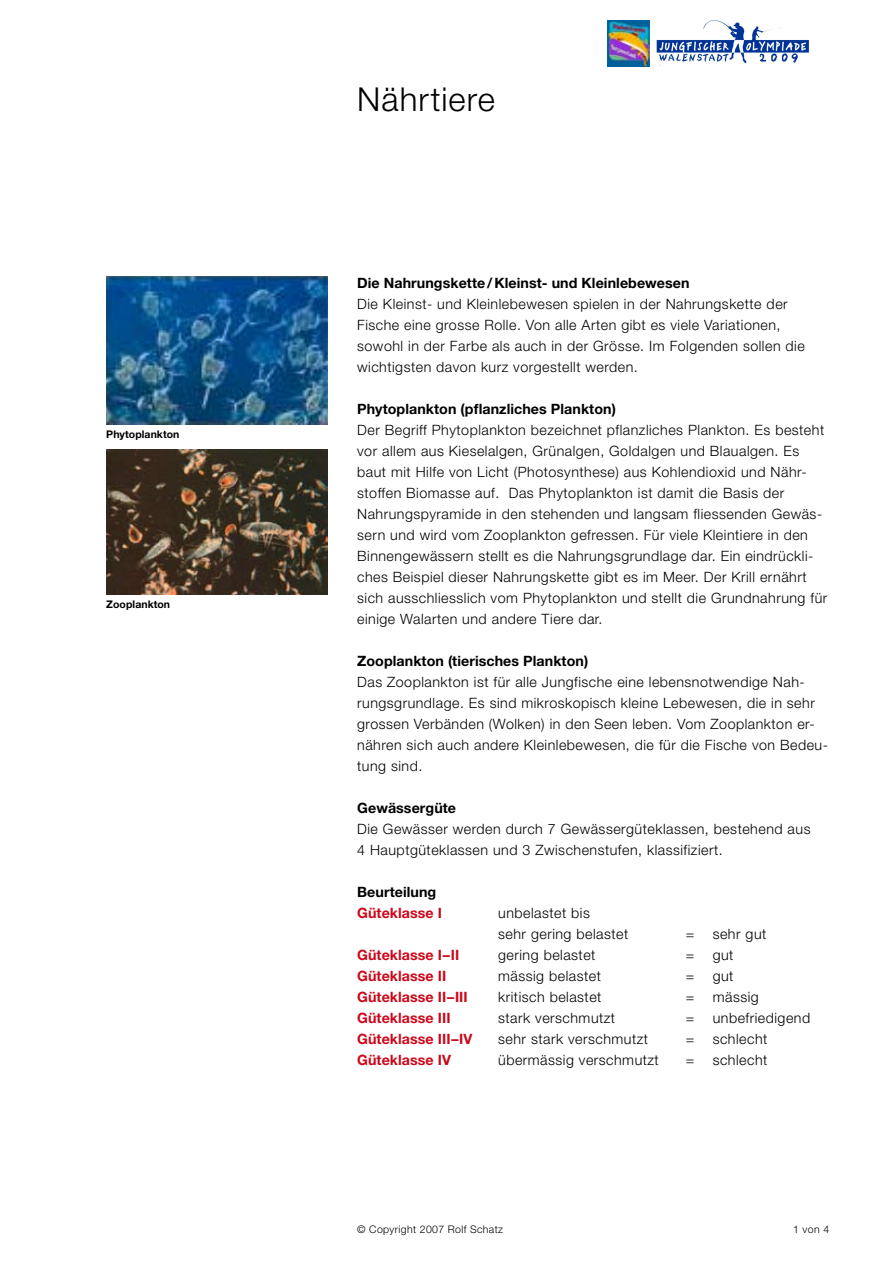
<style>
.page{position:relative;width:893px;height:1263px;background:#fff}
.page>*{position:absolute;margin:0;border:0;box-sizing:border-box;transform-origin:0 0}
.t1{font:300 33px "Helvetica Neue";letter-spacing:.03em;color:#000}
.t2{font:300 14.25px/21px "Helvetica Neue";letter-spacing:.035em;color:#000}
.t3{font:700 14.25px "Helvetica Neue";letter-spacing:.005em;color:#000}
.t4{font:700 14.25px "Helvetica Neue";letter-spacing:.005em;color:#cc071a}
.t5{font:300 10.5px "Helvetica Neue";letter-spacing:.035em;color:#000}
.t6{font:700 10.5px "Helvetica Neue";letter-spacing:.005em;color:#000}
</style>
<div class="page">
<img style="left:106px;top:276px;width:221px;height:149px">
<img style="left:106px;top:449px;width:221px;height:145px">
<img style="left:607px;top:20px;width:42px;height:46px">
<img style="left:656px;top:20px;width:153px;height:44px">
<p class="t6" style="left:106px;top:427px;width:75px">Phytoplankton</p>
<p class="t6" style="left:106px;top:598px;width:65px">Zooplankton</p>
<h1 class="t1" style="left:357px;top:79px;width:139px">Nährtiere</h1>
<p class="t3" style="left:357px;top:274px;width:334px">Die Nahrungskette/Kleinst- und Kleinlebewesen</p>
<p class="t2" style="left:357px;top:293px;width:449px">Die Kleinst- und Kleinlebewesen spielen in der Nahrungskette der Fische eine grosse Rolle. Von alle Arten gibt es viele Variationen, sowohl in der Farbe als auch in der Grösse. Im Folgenden sollen die wichtigsten davon kurz vorgestellt werden.</p>
<p class="t3" style="left:357px;top:400px;width:260px">Phytoplankton (pflanzliches Plankton)</p>
<p class="t2" style="left:357px;top:419px;width:472px">Der Begriff Phytoplankton bezeichnet pflanzliches Plankton. Es besteht vor allem aus Kieselalgen, Grünalgen, Goldalgen und Blaualgen. Es baut mit Hilfe von Licht (Photosynthese) aus Kohlendioxid und Nähr&shy;stoffen Biomasse auf. Das Phytoplankton ist damit die Basis der Nahrungspyramide in den stehenden und langsam fliessenden Gewäs&shy;sern und wird vom Zooplankton gefressen. Für viele Kleintiere in den Binnengewässern stellt es die Nahrungsgrundlage dar. Ein eindrückli&shy;ches Beispiel dieser Nahrungskette gibt es im Meer. Der Krill ernährt sich ausschliesslich vom Phytoplankton und stellt die Grundnahrung für einige Walarten und andere Tiere dar.</p>
<p class="t3" style="left:357px;top:652px;width:233px">Zooplankton (tierisches Plankton)</p>
<p class="t2" style="left:357px;top:671px;width:472px">Das Zooplankton ist für alle Jungfische eine lebensnotwendige Nah&shy;rungsgrundlage. Es sind mikroskopisch kleine Lebewesen, die in sehr grossen Verbänden (Wolken) in den Seen leben. Vom Zooplankton er&shy;nähren sich auch andere Kleinlebewesen, die für die Fische von Bedeu&shy;tung sind.</p>
<p class="t3" style="left:357px;top:799px;width:100px">Gewässergüte</p>
<p class="t2" style="left:357px;top:818px;width:455px">Die Gewässer werden durch 7 Gewässergüteklassen, bestehend aus<br>4 Hauptgüteklassen und 3 Zwischenstufen, klassifiziert.</p>
<p class="t3" style="left:357px;top:883px;width:81px">Beurteilung</p>
<p class="t4" style="left:357px;top:904px;width:86px">Güteklasse I</p>
<p class="t2" style="left:498px;top:902px;width:132px">unbelastet bis<br>sehr gering belastet</p>
<p class="t2" style="left:686px;top:923px;width:10px">=</p>
<p class="t2" style="left:713px;top:923px;width:55px">sehr gut</p>
<p class="t4" style="left:357px;top:946px;width:104px">Güteklasse I–II</p>
<p class="t2" style="left:498px;top:944px;width:99px">gering belastet</p>
<p class="t2" style="left:686px;top:944px;width:10px">=</p>
<p class="t2" style="left:713px;top:944px;width:22px">gut</p>
<p class="t4" style="left:357px;top:967px;width:91px">Güteklasse II</p>
<p class="t2" style="left:498px;top:965px;width:104px">mässig belastet</p>
<p class="t2" style="left:686px;top:965px;width:10px">=</p>
<p class="t2" style="left:713px;top:965px;width:22px">gut</p>
<p class="t4" style="left:357px;top:988px;width:112px">Güteklasse II–III</p>
<p class="t2" style="left:498px;top:986px;width:105px">kritisch belastet</p>
<p class="t2" style="left:686px;top:986px;width:10px">=</p>
<p class="t2" style="left:713px;top:986px;width:48px">mässig</p>
<p class="t4" style="left:357px;top:1009px;width:95px">Güteklasse III</p>
<p class="t2" style="left:498px;top:1007px;width:118px">stark verschmutzt</p>
<p class="t2" style="left:686px;top:1007px;width:10px">=</p>
<p class="t2" style="left:713px;top:1007px;width:99px">unbefriedigend</p>
<p class="t4" style="left:357px;top:1030px;width:117px">Güteklasse III–IV</p>
<p class="t2" style="left:498px;top:1028px;width:151px">sehr stark verschmutzt</p>
<p class="t2" style="left:686px;top:1028px;width:10px">=</p>
<p class="t2" style="left:713px;top:1028px;width:56px">schlecht</p>
<p class="t4" style="left:357px;top:1051px;width:95px">Güteklasse IV</p>
<p class="t2" style="left:498px;top:1049px;width:162px">übermässig verschmutzt</p>
<p class="t2" style="left:686px;top:1049px;width:10px">=</p>
<p class="t2" style="left:713px;top:1049px;width:56px">schlecht</p>
<p class="t5" style="left:357px;top:1223px;width:147px">© Copyright 2007 Rolf Schatz</p>
<p class="t5" style="left:793px;top:1223px;width:38px">1 von 4</p>
</div>
